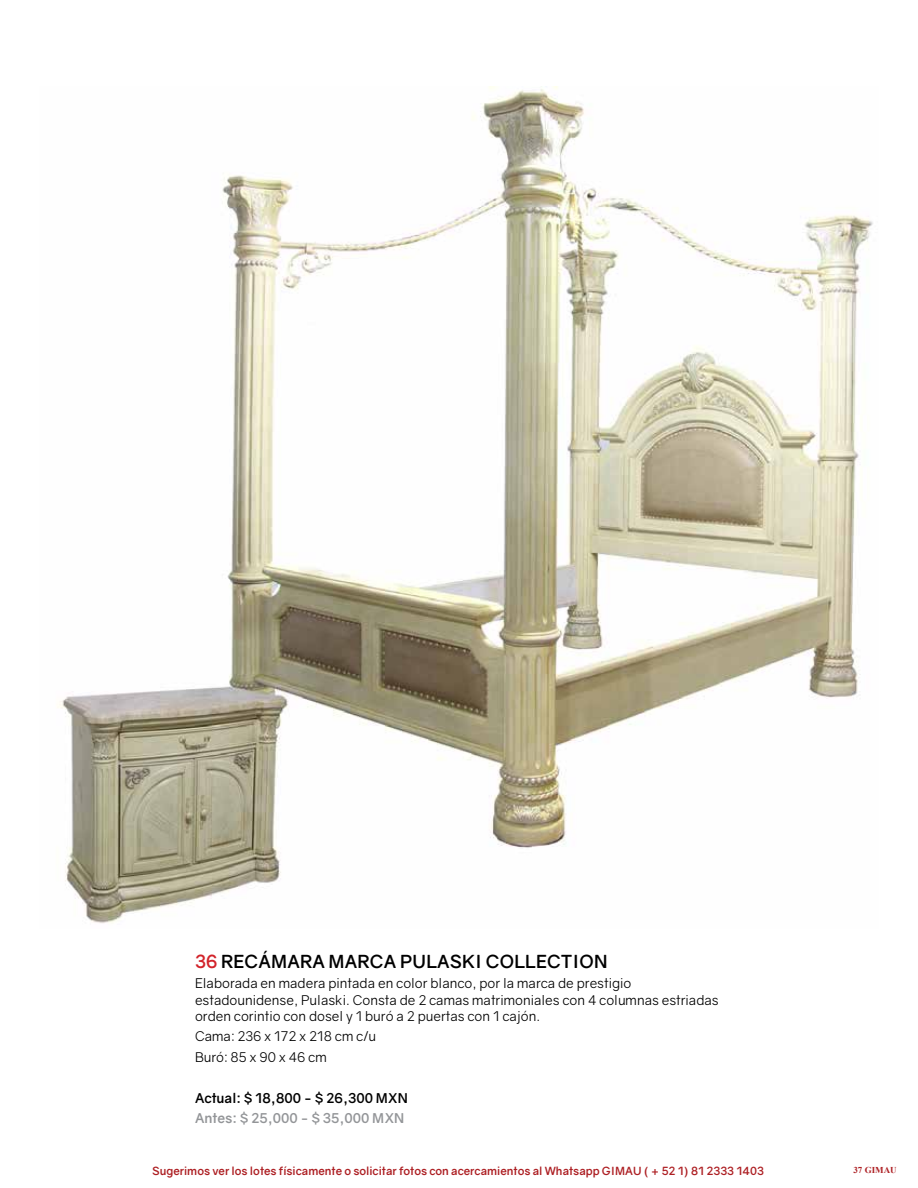
<style>
.page{position:relative;width:918px;height:1188px;background:#fff}
.page>*{position:absolute;margin:0;border:0;box-sizing:border-box;transform-origin:0 0}
.t1{font:700 18px "Gravity";letter-spacing:.01em;color:#000}
.t2{font:13.5px/16.2px "Gravity";color:#000}
.t3{font:700 13.5px "Gravity";color:#000}
.t4{font:700 13.5px "Gravity";color:#939598}
.t5{font:700 11.25px "Gravity";color:#ad1f23}
.t6{font:700 9px "Times New Roman";color:#ad1f23}
.s1{color:#d2232a}
</style>
<div class="page">
<img style="left:57px;top:87px;width:816px;height:836px">
<h1 class="t1" style="left:195px;top:950px;width:414px"><span class="s1">36</span> RECÁMARA MARCA PULASKI COLLECTION</h1>
<p class="t2" style="left:195px;top:975px;width:525px">Elaborada en madera pintada en color blanco, por la marca de prestigio estadounidense, Pulaski. Consta de 2 camas matrimoniales con 4 columnas estriadas orden corintio con dosel y 1 buró a 2 puertas con 1 cajón.</p>
<p class="t2" style="left:195px;top:1026px;width:183px;line-height:20.4px">Cama: 236 x 172 x 218 cm c/u<br>Buró: 85 x 90 x 46 cm</p>
<p class="t3" style="left:195px;top:1089px;width:214px">Actual: $ 18,800 - $ 26,300 MXN</p>
<p class="t4" style="left:195px;top:1110px;width:211px">Antes: $ 25,000 - $ 35,000 MXN</p>
<p class="t5" style="left:152px;top:1164px;width:613px">Sugerimos ver los lotes físicamente o solicitar fotos con acercamientos al Whatsapp GIMAU ( + 52 1) 81 2333 1403</p>
<p class="t6" style="left:853px;top:1164px;width:45px">37 GIMAU</p>
</div>
